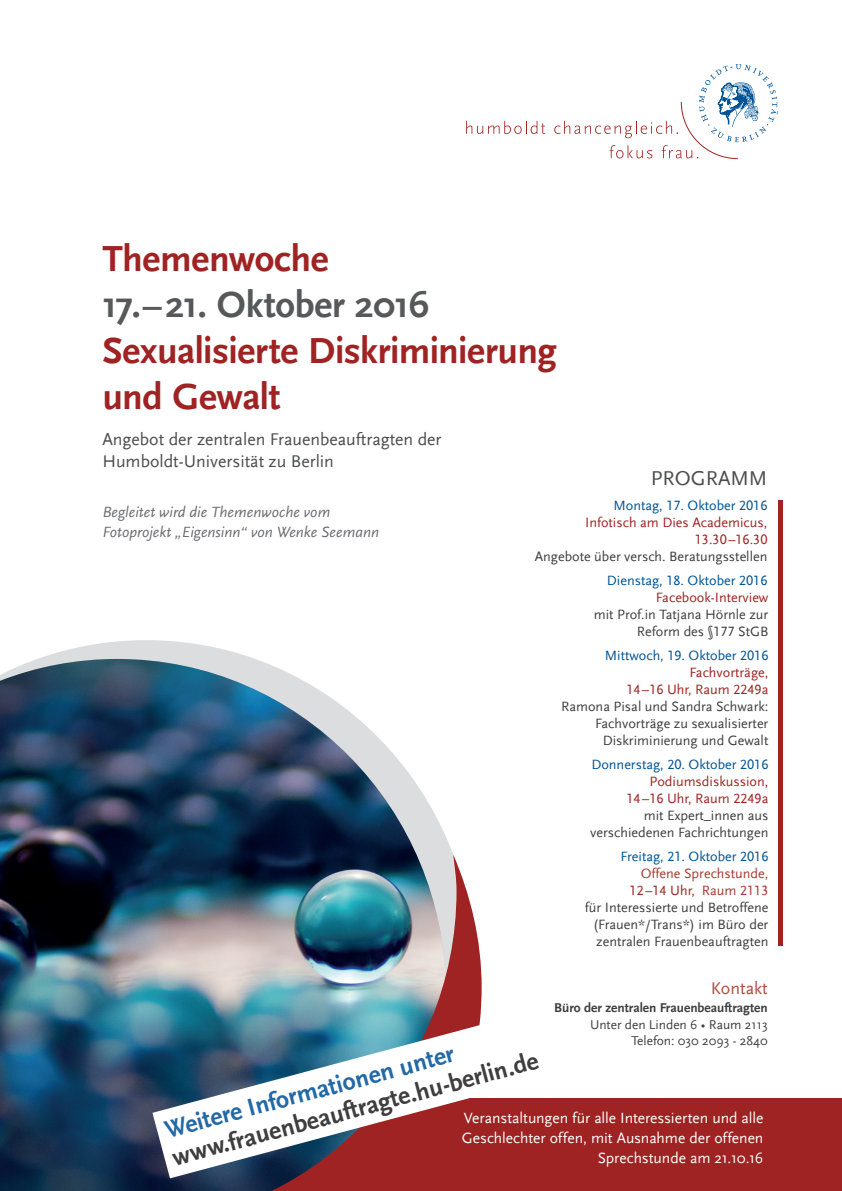
<style>
.page{position:relative;width:842px;height:1191px;background:#fff}
.page>*{position:absolute;margin:0;border:0;box-sizing:border-box;transform-origin:0 0}
.t1{font:700 38px/46px "HU Scala Sans";letter-spacing:-.01em;color:#9f2322}
.t2{font:700 38px "HU Scala Sans";letter-spacing:-.01em;color:#57585a}
.t3{font:700 25.4px "HU Scala Sans";color:#3e3e3f}
.t4{font:700 25.4px "HU Scala Sans";color:#2369a5}
.t5{font:21px "HU Scala Sans LF";color:#4b4c4d}
.t6{font:17.8px/21.4px "HU Scala Sans LF";color:#4b4c4d}
.t7{font:17.8px "HU Scala Sans";color:#b04d3f}
.t8{font:15.6px/19.8px "HU Scala Sans";letter-spacing:-.005em;color:#fff;text-align:right}
.t9{font:italic 15.6px/19.8px "HU Scala Sans";color:#6c6d70}
.t10{font:14.1px/17px "HU Scala Sans LF";color:#3e3e3f;text-align:right}
.t11{font:14.1px/17px "HU Scala Sans LF";color:#9f2322;text-align:right}
.t12{font:14.1px "HU Scala Sans LF";color:#005495}
.t13{font:13.4px/16.3px "HU Scala Sans";color:#3e3e3f;text-align:right}
.t14{font:700 13.4px "HU Scala Sans";color:#3e3e3f}
.s1{color:#a73a30}
.s2{color:#9f2322}
</style>
<div class="page">
<div style="left:257px;top:1098px;width:585px;height:93px;background:#9f2322"></div>
<svg style="left:466px;top:121px;width:79px;height:13px"></svg>
<svg style="left:554px;top:64px;width:224px;height:95px"></svg>
<svg style="left:38px;top:640px;width:415px;height:214px"></svg>
<img style="left:0;top:659px;width:446px;height:195px">
<img style="left:0;top:854px;width:482px;height:337px">
<svg style="left:152px;top:1003px;width:330px;height:175px"></svg>
<hr style="left:778px;top:500px;width:4px;height:446px;background:#9f2322">
<h1 class="t1" style="left:102px;top:236px;width:228px">Themenwoche</h1>
<h1 class="t2" style="left:102px;top:283px;width:328px">17.– 21. Oktober 2016</h1>
<h1 class="t1" style="left:102px;top:328px;width:456px">Sexualisierte Diskriminierung und Gewalt</h1>
<p class="t6" style="left:102px;top:429px;width:341px">Angebot der zentralen Frauenbeauftragten der<br>Humboldt-Universität zu Berlin</p>
<p class="t9" style="left:102px;top:503px;width:278px">Begleitet wird die Themenwoche vom<br>Fotoprojekt „Eigensinn“ von Wenke Seemann</p>
<h3 class="t5" style="left:651px;top:466px;width:118px">PROGRAMM</h3>
<p class="t12" style="left:613px;top:498px;width:155px">Montag, 17. Oktober 2016</p>
<p class="t11" style="left:585px;top:514px;width:184px">Infotisch am Dies Academicus,<br>13.30 –16.30</p>
<p class="t10" style="left:535px;top:548px;width:234px">Angebote über versch. Beratungsstellen</p>
<p class="t12" style="left:607px;top:573px;width:162px">Dienstag, 18. Oktober 2016</p>
<p class="t11" style="left:656px;top:589px;width:114px">Facebook-Interview</p>
<p class="t10" style="left:594px;top:606px;width:176px">mit Prof.in Tatjana Hörnle zur<br>Reform des §177 StGB</p>
<p class="t12" style="left:605px;top:648px;width:165px">Mittwoch, 19. Oktober 2016</p>
<p class="t11" style="left:626px;top:664px;width:143px">Fachvorträge,<br>14–16 Uhr, Raum 2249a</p>
<p class="t10" style="left:561px;top:698px;width:209px">Ramona Pisal und Sandra Schwark:<br>Fachvorträge zu sexualisierter<br>Diskriminierung und Gewalt</p>
<p class="t12" style="left:591px;top:756px;width:179px">Donnerstag, 20. Oktober 2016</p>
<p class="t11" style="left:626px;top:773px;width:143px">Podiumsdiskussion,<br>14–16 Uhr, Raum 2249a</p>
<p class="t10" style="left:590px;top:807px;width:180px">mit Expert_innen aus verschiedenen Fachrichtungen</p>
<p class="t12" style="left:621px;top:848px;width:149px">Freitag, 21. Oktober 2016</p>
<p class="t10" style="left:585px;top:865px;width:185px"><span class="s1">Offene Sprechstunde,<br></span><span class="s2">12–14 Uhr,</span> <span class="s1">Raum 2113<br></span>für Interessierte und Betroffene (Frauen*/Trans*) im Büro der zentralen Frauenbeauftragten</p>
<p class="t7" style="left:711px;top:978px;width:58px">Kontakt</p>
<p class="t14" style="left:554px;top:1000px;width:215px">Büro der zentralen Frauenbeauftragten</p>
<p class="t13" style="left:590px;top:1016px;width:179px">Unter den Linden 6 • Raum 2113<br>Telefon: 030 2093 - 2840</p>
<h2 class="t4" style="left:162px;top:1116px;width:300px;rotate:-15deg">Weitere Informationen unter</h2>
<h2 class="t3" style="left:169px;top:1143px;width:380px;rotate:-15deg">www.frauenbeauftragte.hu-berlin.de</h2>
<p class="t8" style="left:462px;top:1108px;width:303px">Veranstaltungen für alle Interessierten und alle<br>Geschlechter offen, mit Ausnahme der offenen<br>Sprechstunde am 21.10.16</p>
</div>
